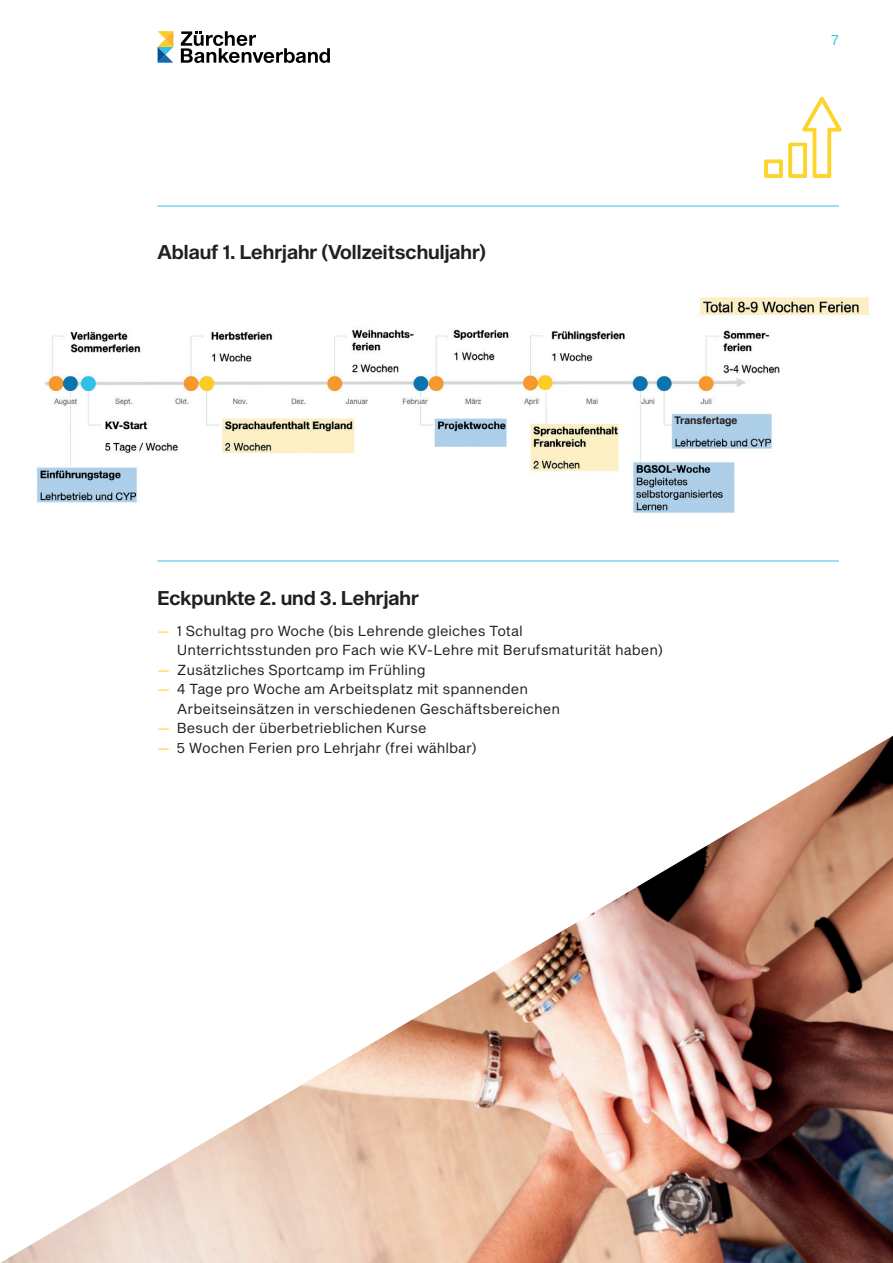
<style>
.page{position:relative;width:893px;height:1263px;background:#fff}
.page>*{position:absolute;margin:0;border:0;box-sizing:border-box;transform-origin:0 0}
.t1{font:19.5px "Sequel Sans Semi Bold Head";color:#231f20}
.t2{font:14.25px/19.5px "Sequel Sans Book Body";color:#231f20}
.t3{font:14.25px "Sequel Sans Book Body";color:#32c3e4}
.t4{font:700 10.5px "Helvetica";color:#231f20}
.s1{color:#ffd42c}
</style>
<div class="page">
<svg style="left:181px;top:31px;width:149px;height:32px"></svg>
<svg style="left:158px;top:31px;width:15px;height:32px"></svg>
<hr style="left:157px;top:206px;width:682px;height:1px;background:#32c3e4">
<hr style="left:157px;top:561px;width:682px;height:1px;background:#32c3e4">
<img style="left:36px;top:249px;width:833px;height:264px">
<img style="left:764px;top:96px;width:78px;height:82px">
<img style="left:0;top:736px;width:893px;height:527px">
<div style="left:674px;top:415px;width:83px;height:13px;background:#adcee8"></div>
<h1 class="t1" style="left:157px;top:238px;width:330px">Ablauf 1. Lehrjahr (Vollzeitschuljahr)</h1>
<p class="t4" style="left:674px;top:412px;width:65px">Transfertage</p>
<h1 class="t1" style="left:157px;top:584px;width:263px">Eckpunkte 2. und 3. Lehrjahr</h1>
<p class="t2" style="left:177px;top:621px;width:488px;text-indent:-19px"><span class="s1">—</span> 1 Schultag pro Woche (bis Lehrende gleiches Total<br>Unterrichtsstunden pro Fach wie KV-Lehre mit Berufsmaturität haben)</p>
<p class="t2" style="left:157px;top:660px;width:270px"><span class="s1">—</span> Zusätzliches Sportcamp im Frühling</p>
<p class="t2" style="left:177px;top:680px;width:385px;text-indent:-19px"><span class="s1">—</span> 4 Tage pro Woche am Arbeitsplatz mit spannenden<br>Arbeitseinsätzen in verschiedenen Geschäftsbereichen</p>
<p class="t2" style="left:157px;top:719px;width:271px"><span class="s1">—</span> Besuch der überbetrieblichen Kurse</p>
<p class="t2" style="left:157px;top:738px;width:321px"><span class="s1">—</span> 5 Wochen Ferien pro Lehrjahr (frei wählbar)</p>
<p class="t3" style="left:831px;top:30px;width:9px">7</p>
</div>
